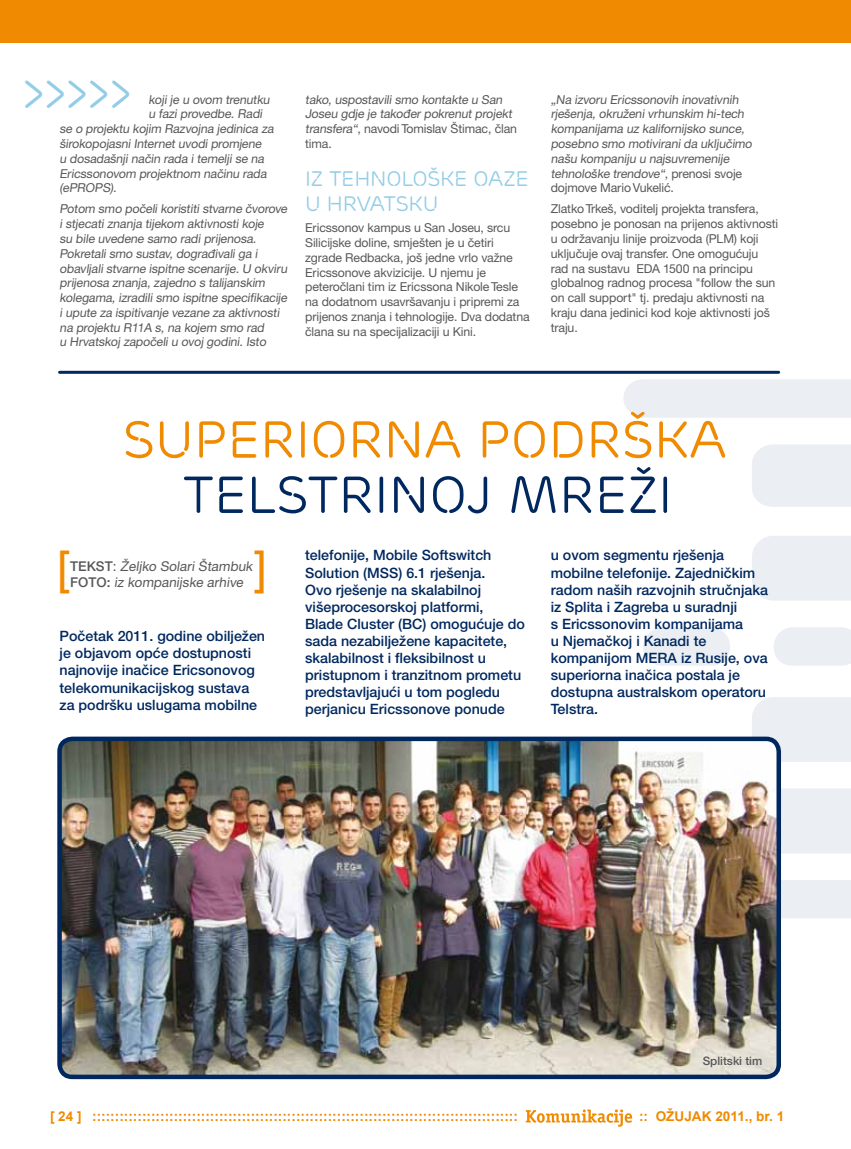
<style>
.page{position:relative;width:851px;height:1149px;background:#fff}
.page>*{position:absolute;margin:0;border:0;box-sizing:border-box;transform-origin:0 0}
.t1{font:46.5px "Arial";color:#f08a00}
.t2{font:45px "Ericsson Capital";color:#92cce6}
.t3{font:21px/25.2px "Ericsson Capital";letter-spacing:-.01em;color:#92cce6}
.t4{font:500 14.25px/17.1px "Ericsson Sans";color:#00285f}
.t5{font:700 13.5px "Arial";color:#f08a00}
.t6{font:13.5px/16.2px "Ericsson Sans";color:#58585a}
.t7{font:12.3px/14.7px "Ericsson Sans";letter-spacing:-.01em;color:#58585a}
.t8{font:500 11.7px "Ericsson Sans";color:#58585a}
.s1{font-weight:500}
</style>
<div class="page">
<svg style="left:623px;top:370px;width:227px;height:749px"></svg>
<img style="left:61px;top:738px;width:717px;height:338px">
<div style="left:57px;top:736px;width:723px;height:342px;border:4px solid #00285f;border-radius:13px"></div>
<div style="left:0;top:0;width:850px;height:43px;background:#f08a00"></div>
<svg style="left:525px;top:1109px;width:107px;height:17px"></svg>
<hr style="left:60px;top:370px;width:718px;height:3px;background:#00285f">
<svg style="left:184px;top:467px;width:483px;height:46px"></svg>
<svg style="left:126px;top:412px;width:599px;height:46px"></svg>
<h2 class="t2" style="left:23px;top:68px;width:110px">&gt;&gt;&gt;&gt;&gt;</h2>
<p class="t7" style="left:148px;top:92px;width:125px">koj i je u ovom trenutku</p>
<p class="t7" style="left:148px;top:107px;width:117px">u fazi provedbe. Radi</p>
<p class="t7" style="left:60px;top:121px;width:218px">se o projektu koj im Razvoj na jedinica za</p>
<p class="t7" style="left:60px;top:136px;width:205px">širokopojasni Internet uvodi promjene</p>
<p class="t7" style="left:60px;top:151px;width:208px">u dosadašnj i način rada i temelj i se na</p>
<p class="t7" style="left:60px;top:166px;width:210px">Ericssonovom projektnom načinu rada</p>
<p class="t7" style="left:60px;top:181px;width:61px">(ePROPS) .</p>
<p class="t7" style="left:60px;top:202px;width:231px">Potom smo počeli koristiti stvarne čvorove i stjecati znanja tijekom aktivnosti koje<br>su bile uvedene samo radi prijenosa.<br>Pokretali smo sustav, dograđivali ga i obavljali stvarne ispitne scenarije. U okviru prijenosa znanja, zajedno s talijanskim kolegama, izradili smo ispitne specifikacije i upute za ispitivanje vezane za aktivnosti na projektu R11A s, na kojem smo rad<br>u Hrvatskoj započeli u ovoj godini. Isto</p>
<p class="t7" style="left:305px;top:92px;width:213px">tako, uspostavili smo kontakte u San<br>Joseu gdje je također pokrenut projekt transfera“, navodi Tomislav Štimac, član tima.</p>
<h3 class="t3" style="left:305px;top:166px;width:225px">IZ TEHNOLOŠKE OAZE<br>U HRVATSKU</h3>
<p class="t7" style="left:305px;top:221px;width:226px">Ericssonov kampus u San Joseu, srcu Silicijske doline, smješten je u četiri zgrade Redbacka, još jedne vrlo važne Ericssonove akvizicije. U njemu je peteročlani tim iz Ericssona Nikole Tesle na dodatnom usavršavanju i pripremi za prijenos znanja i tehnologije. Dva dodatna člana su na specijalizaciji u Kini.</p>
<p class="t7" style="left:550px;top:92px;width:205px">„Na izvoru Ericssonovih inovativnih rješenja, okruženi vrhunskim hi-tech kompanijama uz kalifornijsko sunce, posebno smo motivirani da uključimo našu kompaniju u najsuvremenije tehnološke trendove“, p re n o s i svoj e dojmove Mario Vukelić.</p>
<p class="t7" style="left:550px;top:202px;width:229px">Zlatko Trkeš, voditelj projekta transfera, posebno je ponosan na prijenos aktivnosti u održavanju linije proizvoda (PLM) koji uključuje ovaj transfer. One omogućuju rad na sustavu EDA 1500 na principu globalnog radnog procesa "follow the sun on call support" tj. predaju aktivnosti na kraju dana jedinici kod koje aktivnosti još traju.</p>
<h1 class="t1" style="left:57px;top:537px;width:14px">[</h1>
<p class="t6" style="left:70px;top:557px;width:186px"><span class="s1">TE KST</span> : Želj ko Solari Štambuk<br><span class="s1">F O T O :</span> iz kompanijske arhive</p>
<h1 class="t1" style="left:254px;top:537px;width:14px">]</h1>
<p class="t4" style="left:60px;top:627px;width:207px">Početak 2011. godine obilježen je objavom opće dostupnosti najnovije inačice Ericsonovog telekomunikacijskog sustava za podršku uslugama mobilne</p>
<p class="t4" style="left:305px;top:546px;width:221px">telefonije, Mobile Softswitch<br>Solution (MSS) 6.1 rješenja.<br>Ovo rješenje na skalabilnoj višeprocesorskoj platformi,<br>Blade Cluster (BC) omogućuje do sada nezabilježene kapacitete, skalabilnost i fleksibilnost u pristupnom i tranzitnom prometu predstavljajući u tom pogledu perjanicu Ericssonove ponude</p>
<p class="t4" style="left:550px;top:546px;width:219px">u ovom segmentu rješenja mobilne telefonije. Zajedničkim radom naših razvojnih stručnjaka iz Splita i Zagreba u suradnji<br>s Ericssonovim kompanijama<br>u Njemačkoj i Kanadi te kompanijom MERA iz Rusije, ova superiorna inačica postala je dostupna australskom operatoru<br>Telstra.</p>
<p class="t8" style="left:702px;top:1054px;width:61px">Splitski tim</p>
<p class="t5" style="left:50px;top:1106px;width:469px">[ 24 ] ::::::::::::::::::::::::::::::::::::::::::::::::::::::::::::::::::::::::::::::::::::::::::::::</p>
<p class="t5" style="left:639px;top:1106px;width:147px">:: OŽUJAK 2011., br. 1</p>
</div>
